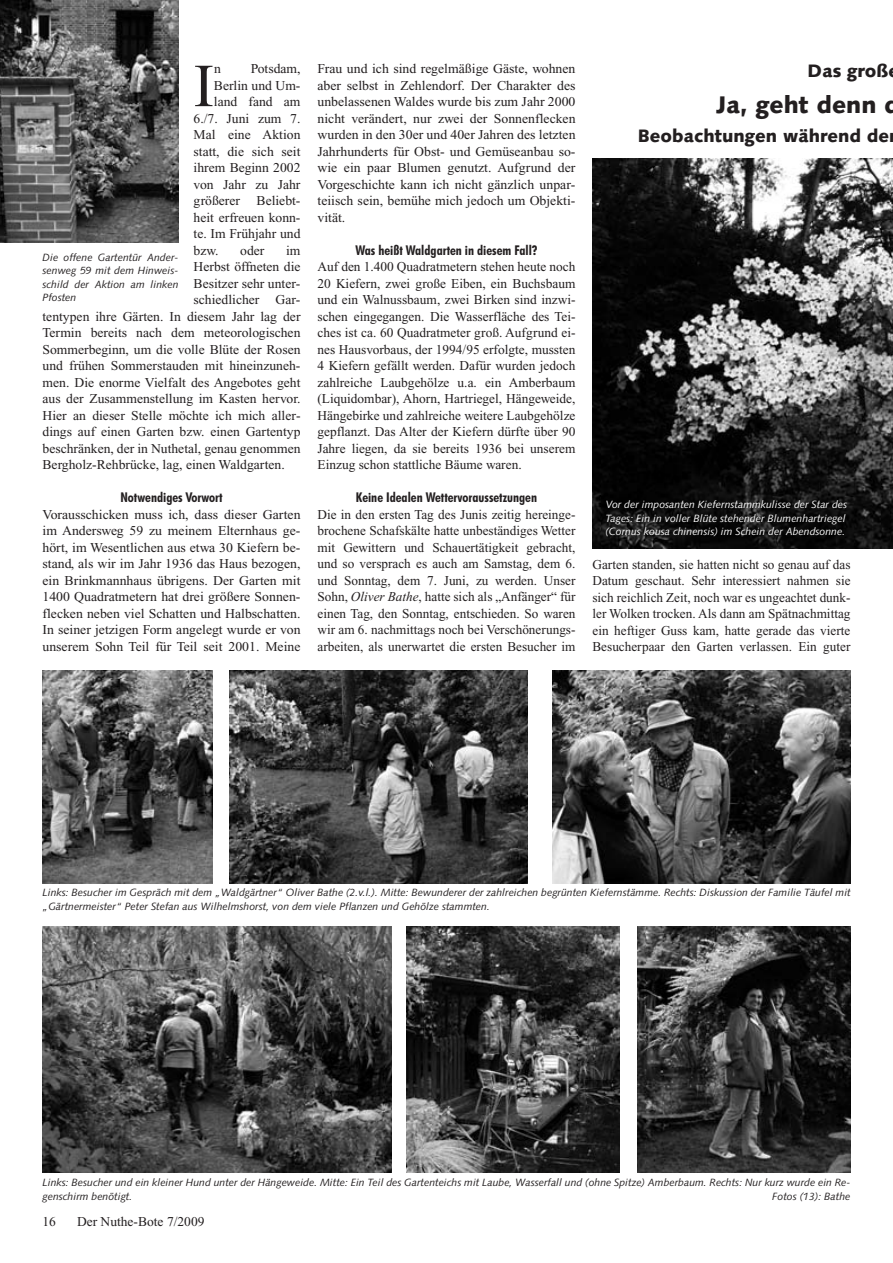
<style>
.page{position:relative;width:893px;height:1263px;background:#fff}
.page>*{position:absolute;margin:0;border:0;box-sizing:border-box;transform-origin:0 0}
.t1{font:61.05px "Times New Roman";color:#231f20}
.t2{font:900 24px "Syntax";color:#231f20}
.t3{font:900 18px "Syntax";color:#231f20}
.t4{font:13.5px/16.5px "Times New Roman";color:#231f20;text-align:justify}
.t5{font:700 condensed 13.5px "Futura BT";color:#231f20}
.t6{font:italic 10.5px/13.5px "Syntax";color:#231f20}
.t7{font:italic 10.5px/13.5px "Syntax";color:#fff}
.s1{font-style:italic}
.s2{color:#fff}
</style>
<div class="page">
<img style="left:43px;top:671px;width:170px;height:212px">
<img style="left:230px;top:671px;width:297px;height:212px">
<img style="left:43px;top:926px;width:348px;height:247px">
<img style="left:407px;top:926px;width:213px;height:247px">
<img style="left:0;top:0;width:179px;height:242px">
<img style="left:553px;top:671px;width:297px;height:212px">
<img style="left:638px;top:926px;width:212px;height:247px">
<img style="left:592px;top:159px;width:301px;height:389px">
<h1 class="t1" style="left:194px;top:63px;width:22px">I</h1>
<p class="t4" style="left:214px;top:62px;width:8px">n</p>
<p class="t4" style="left:251px;top:62px;width:51px">Potsdam,</p>
<p class="t4" style="left:214px;top:78px;width:88px">Berlin und Um-</p>
<p class="t4" style="left:214px;top:95px;width:88px">land fand am</p>
<p class="t4" style="left:194px;top:111px;width:108px">6./7. Juni zum 7.</p>
<p class="t4" style="left:194px;top:128px;width:108px">Mal eine Aktion</p>
<p class="t4" style="left:194px;top:144px;width:108px">statt, die sich seit</p>
<p class="t4" style="left:194px;top:161px;width:108px">ihrem Beginn 2002</p>
<p class="t4" style="left:194px;top:177px;width:108px">von Jahr zu Jahr</p>
<p class="t4" style="left:194px;top:194px;width:108px">größerer Beliebt-</p>
<p class="t4" style="left:194px;top:210px;width:108px">heit erfreuen konn-</p>
<p class="t4" style="left:194px;top:227px;width:108px">te. Im Frühjahr und</p>
<p class="t4" style="left:194px;top:243px;width:26px">bzw.</p>
<p class="t4" style="left:240px;top:243px;width:26px">oder</p>
<p class="t4" style="left:286px;top:243px;width:16px">im</p>
<p class="t4" style="left:194px;top:260px;width:108px">Herbst öffneten die</p>
<p class="t4" style="left:194px;top:276px;width:108px">Besitzer sehr unter-</p>
<p class="t4" style="left:194px;top:293px;width:108px">schiedlicher Gar-</p>
<p class="t4" style="left:43px;top:309px;width:260px">tentypen ihre Gärten. In diesem Jahr lag der</p>
<p class="t4" style="left:43px;top:326px;width:259px">Termin bereits nach dem meteorologischen</p>
<p class="t4" style="left:43px;top:342px;width:260px">Sommerbeginn, um die volle Blüte der Rosen</p>
<p class="t4" style="left:43px;top:359px;width:259px">und frühen Sommerstauden mit hineinzuneh-</p>
<p class="t4" style="left:43px;top:375px;width:260px">men. Die enorme Vielfalt des Angebotes geht</p>
<p class="t4" style="left:43px;top:392px;width:260px">aus der Zusammenstellung im Kasten hervor.</p>
<p class="t4" style="left:43px;top:408px;width:260px">Hier an dieser Stelle möchte ich mich aller-</p>
<p class="t4" style="left:43px;top:425px;width:259px">dings auf einen Garten bzw. einen Gartentyp</p>
<p class="t4" style="left:43px;top:441px;width:260px">beschränken, der in Nuthetal, genau genommen</p>
<p class="t4" style="left:43px;top:458px;width:244px">Bergholz-Rehbrücke, lag, einen Waldgarten.</p>
<p class="t5" style="left:120px;top:491px;width:104px">Notwendiges Vorwort</p>
<p class="t4" style="left:43px;top:507px;width:260px">Vorausschicken muss ich, dass dieser Garten im Andersweg 59 zu meinem Elternhaus ge&shy;hört, im Wesentlichen aus etwa 30 Kiefern be&shy;stand, als wir im Jahr 1936 das Haus bezogen, ein Brinkmannhaus übrigens. Der Garten mit 1400 Quadratmetern hat drei größere Sonnen&shy;flecken neben viel Schatten und Halbschatten.<br>In seiner jetzigen Form angelegt wurde er von unserem Sohn Teil für Teil seit 2001. Meine</p>
<p class="t6" style="left:43px;top:251px;width:138px;text-align:justify">Die offene Gartentür Ander&shy;senweg 59 mit dem Hinweis&shy;schild der Aktion am linken Pfosten</p>
<p class="t4" style="left:317px;top:62px;width:260px">Frau und ich sind regelmäßige Gäste, wohnen aber selbst in Zehlendorf. Der Charakter des unbelassenen Waldes wurde bis zum Jahr 2000 nicht verändert, nur zwei der Sonnenflecken wurden in den 30er und 40er Jahren des letzten Jahrhunderts für Obst- und Gemüseanbau so&shy;wie ein paar Blumen genutzt. Aufgrund der Vorgeschichte kann ich nicht gänzlich unpar&shy;teiisch sein, bemühe mich jedoch um Objekti&shy;vität.</p>
<p class="t5" style="left:355px;top:243px;width:184px">Was heißt Waldgarten in diesem Fall?</p>
<p class="t4" style="left:317px;top:260px;width:260px">Auf den 1.400 Quadratmetern stehen heute noch 20 Kiefern, zwei große Eiben, ein Buchsbaum und ein Walnussbaum, zwei Birken sind inzwi&shy;schen eingegangen. Die Wasserfläche des Tei&shy;ches ist ca. 60 Quadratmeter groß. Aufgrund ei&shy;nes Hausvorbaus, der 1994/95 erfolgte, mussten 4 Kiefern gefällt werden. Dafür wurden jedoch zahlreiche Laubgehölze u.a. ein Amberbaum (Liquidombar), Ahorn, Hartriegel, Hängeweide, Hängebirke und zahlreiche weitere Laubgehölze gepflanzt. Das Alter der Kiefern dürfte über 90<br>Jahre liegen, da sie bereits 1936 bei unserem Einzug schon stattliche Bäume waren.</p>
<p class="t5" style="left:356px;top:491px;width:183px">Keine Idealen Wettervoraussetzungen</p>
<p class="t4" style="left:317px;top:507px;width:260px">Die in den ersten Tag des Junis zeitig hereinge&shy;brochene Schafskälte hatte unbeständiges Wetter mit Gewittern und Schauertätigkeit gebracht, und so versprach es auch am Samstag, dem 6. und Sonntag, dem 7. Juni, zu werden. Unser Sohn, <span class="s1">Oliver Bathe</span>, hatte sich als „Anfänger“ für einen Tag, den Sonntag, entschieden. So waren wir am 6. nachmittags noch bei Verschönerungs&shy;arbeiten, als unerwartet die ersten Besucher im</p>
<h3 class="t3" style="left:808px;top:62px;width:82px">Das groß</h3>
<h2 class="t2" style="left:716px;top:93px;width:185px">Ja, geht denn d</h2>
<h3 class="t3" style="left:638px;top:127px;width:253px">Beobachtungen während de</h3>
<p class="t7" style="left:605px;top:498px;width:243px">Vor der imposanten Kiefernstammkulisse der Star des<br>Tages: Ein in voller Blüte stehender Blumenhartriegel (Cornus kousa chinensis) im Schein der Abendsonne.</p>
<p class="t4" style="left:592px;top:557px;width:260px">Garten standen, sie hatten nicht so genau auf das Datum geschaut. Sehr interessiert nahmen sie sich reichlich Zeit, noch war es ungeachtet dunk&shy;ler Wolken trocken. Als dann am Spätnachmittag ein heftiger Guss kam, hatte gerade das vierte Besucherpaar den Garten verlassen. Ein guter</p>
<p class="t6" style="left:43px;top:887px;width:810px">Links: Besucher im Gespräch mit dem „Waldgärtner“ Oliver Bathe (2.v.l.). Mitte: Bewunderer der zahlreichen begrünten Kiefernstämme. Rechts: Diskussion der Familie Täufel mit „Gärtnermeister“ Peter Stefan aus Wilhelmshorst, von dem viele Pflanzen und Gehölze stammten.</p>
<p class="t6" style="left:43px;top:1176px;width:810px">Links: Besucher und ein kleiner Hund unter der Hängeweide. Mitte: Ein Teil des Gartenteichs mit Laube, Wasserfall und (ohne Spitze) Amberbaum. Rechts: Nur kurz wurde ein Re&shy;genschirm benötigt.</p>
<p class="t6" style="left:772px;top:1190px;width:80px">Fotos (13): Bathe</p>
<p class="t4" style="left:43px;top:1214px;width:163px">16<span class="s2">mm</span>Der Nuthe-Bote 7/2009</p>
</div>
